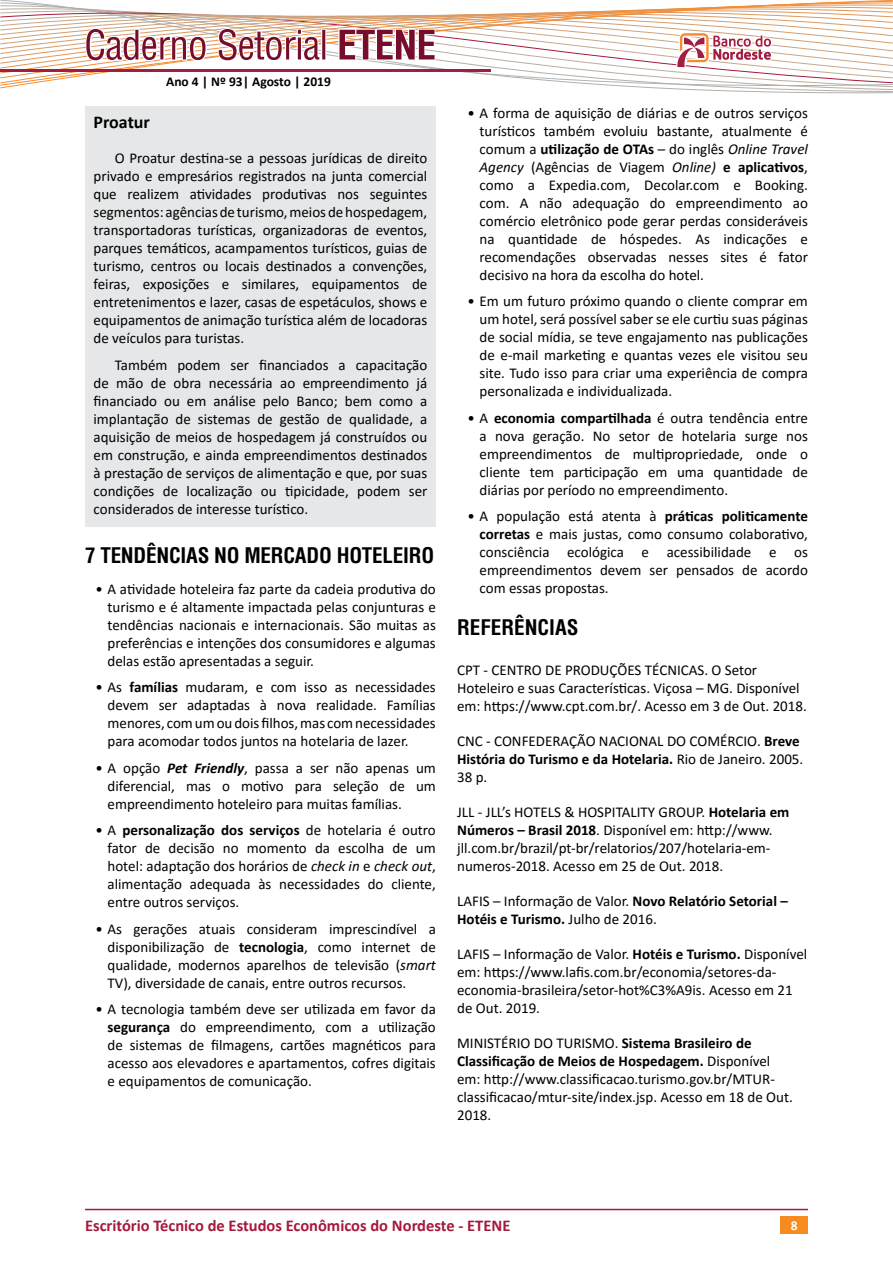
<style>
.page{position:relative;width:893px;height:1263px;background:#fff}
.page>*{position:absolute;margin:0;border:0;box-sizing:border-box;transform-origin:0 0}
.t1{font:700 condensed 21px "Helvetica";letter-spacing:-.01em;color:#000}
.t2{font:700 18px "Calibri";color:#000}
.t3{font:700 16.5px "Calibri";color:#a6193c}
.t4{font:15px/18px "Calibri";color:#000;text-align:justify}
.t5{font:700 15px/18px "Calibri";color:#000}
.t6{font:700 13.5px "Calibri";color:#000}
.t7{font:700 13.5px "Calibri";color:#fff}
.s1{font-weight:700}
.s2{font-weight:700;font-style:italic}
.s3{font-style:italic}
.s4{font-weight:400}
</style>
<div class="page">
<div style="left:781px;top:1216px;width:27px;height:17px;background:#f68b1f"></div>
<hr style="left:85px;top:1209px;width:723px;height:1px;background:#a6193c">
<svg style="left:0;top:0;width:893px;height:94px"></svg>
<hr style="left:0;top:70px;width:490px;height:2px;background:#a31d43">
<div style="left:85px;top:106px;width:351px;height:421px;background:#e6e7e8"></div>
<p class="t6" style="left:166px;top:72px;width:166px">Ano 4 | Nº 93| Agosto | 2019</p>
<p class="t2" style="left:94px;top:110px;width:58px">Proatur</p>
<p class="t4" style="left:94px;top:149px;width:335px;text-indent:21px">O Proatur destina-se a pessoas jurídicas de direito privado e empresários registrados na junta comercial que realizem atividades produtivas nos seguintes segmentos: agências de turismo, meios de hospedagem, transportadoras turísticas, organizadoras de eventos, parques temáticos, acampamentos turísticos, guias de turismo, centros ou locais destinados a convenções, feiras, exposições e similares, equipamentos de entretenimentos e lazer, casas de espetáculos, shows e equipamentos de animação turística além de locadoras de veículos para turistas.</p>
<p class="t4" style="left:94px;top:355px;width:335px;text-indent:21px">Também podem ser financiados a capacitação de mão de obra necessária ao empreendimento já financiado ou em análise pelo Banco; bem como a implantação de sistemas de gestão de qualidade, a aquisição de meios de hospedagem já construídos ou em construção, e ainda empreendimentos destinados à prestação de serviços de alimentação e que, por suas condições de localização ou tipicidade, podem ser considerados de interesse turístico.</p>
<h1 class="t1" style="left:85px;top:541px;width:351px">7 TENDÊNCIAS NO MERCADO HOTELEIRO</h1>
<p class="t4" style="left:108px;top:579px;width:330px;text-indent:-12px">• A atividade hoteleira faz parte da cadeia produtiva do turismo e é altamente impactada pelas conjunturas e tendências nacionais e internacionais. São muitas as preferências e intenções dos consumidores e algumas delas estão apresentadas a seguir.</p>
<p class="t4" style="left:108px;top:678px;width:330px;text-indent:-12px">• As <span class="s1">famílias</span> mudaram, e com isso as necessidades devem ser adaptadas à nova realidade. Famílias menores, com um ou dois filhos, mas com necessidades para acomodar todos juntos na hotelaria de lazer.</p>
<p class="t4" style="left:108px;top:758px;width:330px;text-indent:-12px">• A opção <span class="s2">Pet Friendly</span>, passa a ser não apenas um diferencial, mas o motivo para seleção de um empreendimento hoteleiro para muitas famílias.</p>
<p class="t4" style="left:108px;top:821px;width:330px;text-indent:-12px">• A <span class="s1">personalização dos serviços</span> de hotelaria é outro fator de decisão no momento da escolha de um hotel: adaptação dos horários de <span class="s3">check in</span> e <span class="s3">check out</span>, alimentação adequada às necessidades do cliente, entre outros serviços.</p>
<p class="t4" style="left:108px;top:919px;width:330px;text-indent:-12px">• As gerações atuais consideram imprescindível a disponibilização de <span class="s1">tecnologia</span>, como internet de qualidade, modernos aparelhos de televisão (<span class="s3">smart </span>TV), diversidade de canais, entre outros recursos.</p>
<p class="t4" style="left:108px;top:1000px;width:330px;text-indent:-12px">• A tecnologia também deve ser utilizada em favor da <span class="s1">segurança</span> do empreendimento, com a utilização de sistemas de filmagens, cartões magnéticos para acesso aos elevadores e apartamentos, cofres digitais e equipamentos de comunicação.</p>
<p class="t4" style="left:480px;top:103px;width:330px;text-indent:-12px">• A forma de aquisição de diárias e de outros serviços turísticos também evoluiu bastante, atualmente é comum a <span class="s1">utilização de OTAs</span> – do inglês <span class="s3">Online Travel Agency</span> (Agências de Viagem <span class="s3">Online)</span> <span class="s1">e aplicativos</span>, como a Expedia.com, Decolar.com e Booking. com. A não adequação do empreendimento ao comércio eletrônico pode gerar perdas consideráveis na quantidade de hóspedes. As indicações e recomendações observadas nesses sites é fator decisivo na hora da escolha do hotel.</p>
<p class="t4" style="left:480px;top:292px;width:330px;text-indent:-12px">• Em um futuro próximo quando o cliente comprar em um hotel, será possível saber se ele curtiu suas páginas de social mídia, se teve engajamento nas publicações de e-mail marketing e quantas vezes ele visitou seu site. Tudo isso para criar uma experiência de compra personalizada e individualizada.</p>
<p class="t4" style="left:480px;top:408px;width:330px;text-indent:-12px">• A <span class="s1">economia compartilhada</span> é outra tendência entre a nova geração. No setor de hotelaria surge nos empreendimentos de multipropriedade, onde o cliente tem participação em uma quantidade de diárias por período no empreendimento.</p>
<p class="t4" style="left:480px;top:507px;width:330px;text-indent:-12px">• A população está atenta à <span class="s1">práticas politicamente corretas</span> e mais justas, como consumo colaborativo, consciência ecológica e acessibilidade e os empreendimentos devem ser pensados de acordo com essas propostas.</p>
<h1 class="t1" style="left:457px;top:614px;width:123px">REFERÊNCIAS</h1>
<p class="t4" style="left:457px;top:660px;width:351px;text-align:left">CPT - CENTRO DE PRODUÇÕES TÉCNICAS. O Setor<br>Hoteleiro e suas Características. Viçosa – MG. Disponível em: https://www.cpt.com.br/. Acesso em 3 de Out. 2018.</p>
<p class="t4" style="left:457px;top:731px;width:348px;text-align:left">CNC - CONFEDERAÇÃO NACIONAL DO COMÉRCIO. <span class="s1">Breve<br>História do Turismo e da Hotelaria.</span> Rio de Janeiro. 2005.<br>38 p.</p>
<p class="t4" style="left:457px;top:802px;width:334px;text-align:left">JLL - JLL’s HOTELS &amp; HOSPITALITY GROUP. <span class="s1">Hotelaria em Números – Brasil 2018</span>. Disponível em: http://www. jll.com.br/brazil/pt-br/relatorios/207/hotelaria-em&shy;numeros-2018. Acesso em 25 de Out. 2018.</p>
<p class="t5" style="left:457px;top:891px;width:332px"><span class="s4">LAFIS – Informação de Valor.</span> Novo Relatório Setorial –<br>Hotéis e Turismo. <span class="s4">Julho de 2016.</span></p>
<p class="t4" style="left:457px;top:944px;width:352px;text-align:left">LAFIS – Informação de Valor. <span class="s1">Hotéis e Turismo.</span> Disponível em: https://www.lafis.com.br/economia/setores-da&shy;economia-brasileira/setor-hot%C3%A9is. Acesso em 21 de Out. 2019.</p>
<p class="t4" style="left:457px;top:1033px;width:337px;text-align:left">MINISTÉRIO DO TURISMO. <span class="s1">Sistema Brasileiro de Classificação de Meios de Hospedagem.</span> Disponível em: http://www.classificacao.turismo.gov.br/MTUR&shy;classificacao/mtur-site/index.jsp. Acesso em 18 de Out.<br>2018.</p>
<p class="t3" style="left:85px;top:1213px;width:427px">Escritório Técnico de Estudos Econômicos do Nordeste - ETENE</p>
<p class="t7" style="left:791px;top:1216px;width:8px">8</p>
</div>
